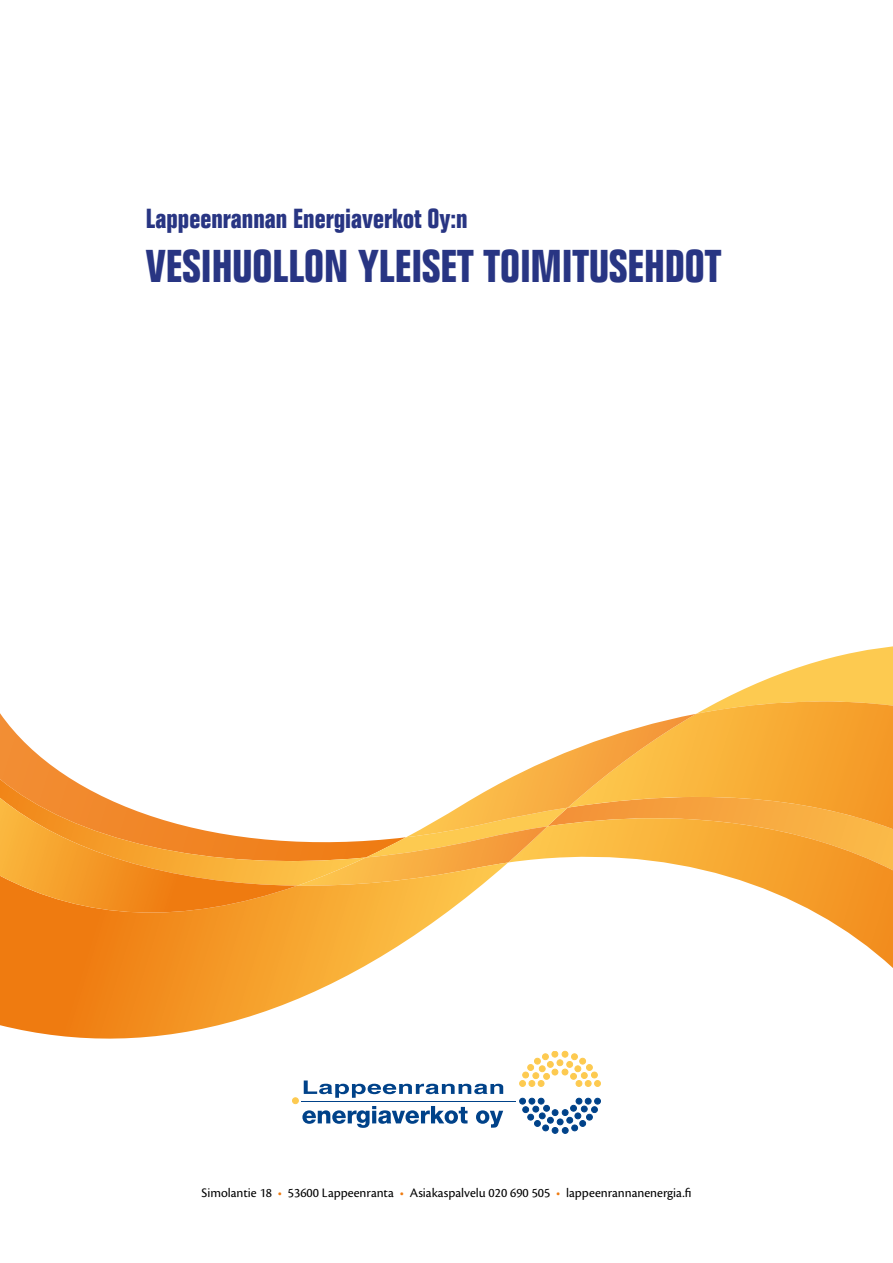
<style>
.page{position:relative;width:893px;height:1263px;background:#fff}
.page>*{position:absolute;margin:0;border:0;box-sizing:border-box;transform-origin:0 0}
.t1{font:700 condensed 45px "Folio Std";color:#283583}
.t2{font:700 condensed 27px "Folio Std";color:#283583}
.t3{font:13.5px "Cronos Pro";color:#000}
.s1{color:#ef7b10}
</style>
<div class="page">
<svg style="left:520px;top:1051px;width:80px;height:35px"></svg>
<svg style="left:520px;top:1098px;width:80px;height:35px"></svg>
<hr style="left:302px;top:1101px;width:214px;height:1px;background:#004289">
<svg style="left:292px;top:1080px;width:211px;height:48px"></svg>
<svg style="left:838px;top:926px;width:55px;height:42px"></svg>
<svg style="left:0;top:926px;width:428px;height:113px"></svg>
<svg style="left:0;top:646px;width:893px;height:280px"></svg>
<h2 class="t2" style="left:146px;top:203px;width:323px">Lappeenrannan Energiaverkot Oy:n</h2>
<h1 class="t1" style="left:146px;top:241px;width:577px">VESIHUOLLON YLEISET TOIMITUSEHDOT</h1>
<p class="t3" style="left:202px;top:1185px;width:491px">Simolantie 18 <span class="s1">•</span> 53600 Lappeenranta <span class="s1">•</span> Asiakaspalvelu 020 690 505 <span class="s1">•</span> lappeenrannanenergia.fi</p>
</div>
